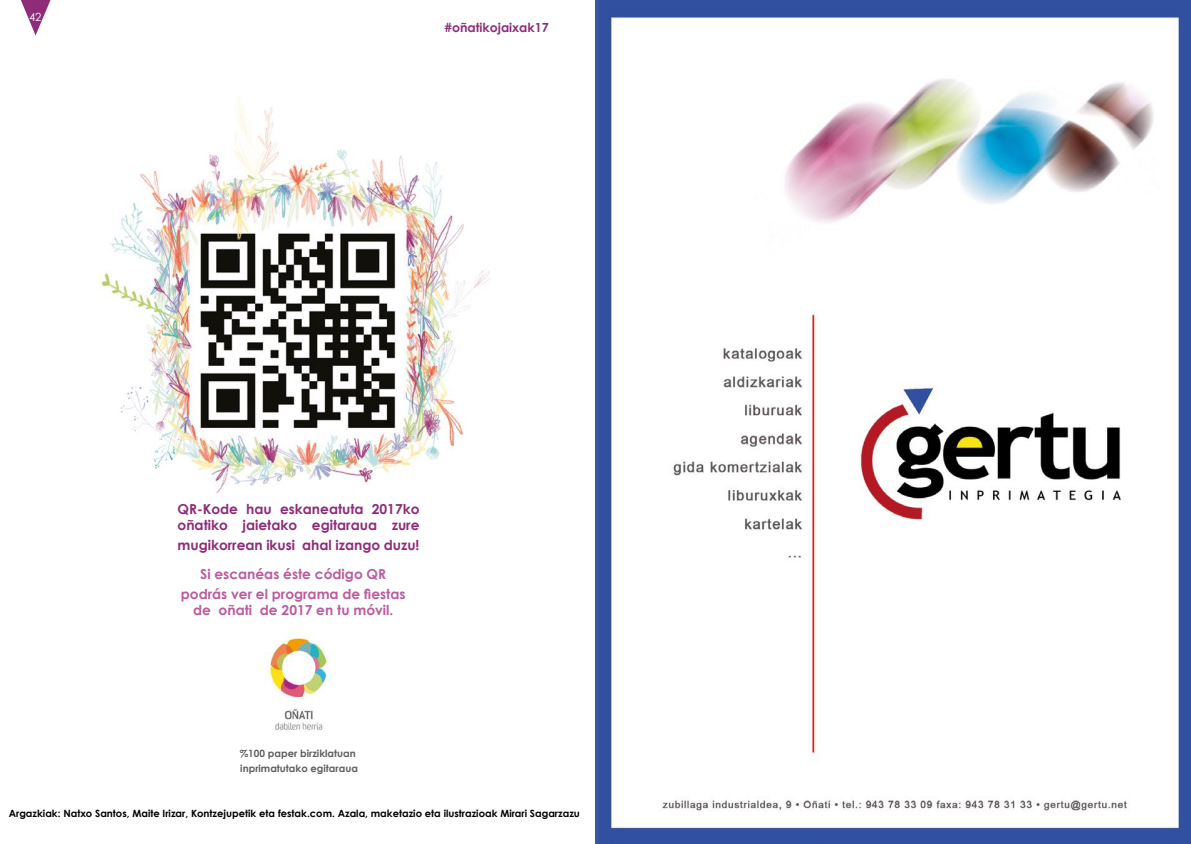
<style>
.page{position:relative;width:1191px;height:844px;background:#fff}
.page>*{position:absolute;margin:0;border:0;box-sizing:border-box;transform-origin:0 0}
.t1{font:700 13.75px/16.5px "Century Gothic";color:#8e2c79}
.t2{font:700 13.75px/20px "Century Gothic";color:#bc5b9e;text-align:center}
.t3{font:700 12.5px "Century Gothic";color:#8e2c79}
.t4{font:11.25px "Century Gothic";color:#fefdfe}
.t5{font:700 10px "Century Gothic";color:#000}
.t6{font:700 10px/15.5px "Century Gothic";color:#5e5e5d}
</style>
<div class="page">
<img style="left:35px;top:35px;width:455px;height:632px">
<img style="left:599px;top:0;width:591px;height:843px">
<svg style="left:21px;top:0;width:30px;height:35px"></svg>
<img style="left:264px;top:632px;width:67px;height:99px">
<p class="t4" style="left:29px;top:10px;width:14px">42</p>
<p class="t3" style="left:444px;top:19px;width:106px">#oñatikojaixak17</p>
<h1 class="t1" style="left:177px;top:500px;width:243px">QR-Kode hau eskaneatuta 2017ko oñatiko jaietako egitaraua zure</h1>
<h1 class="t1" style="left:177px;top:536px;width:243px">mugikorrean ikusi ahal izango duzu!</h1>
<h1 class="t2" style="left:181px;top:563px;width:226px">Si escanéas éste código QR podrás ver el programa de fiestas</h1>
<h1 class="t2" style="left:193px;top:599px;width:202px">de oñati de 2017 en tu móvil.</h1>
<p class="t6" style="left:240px;top:744px;width:120px">%100 paper birziklatuan inprimatutako egitaraua</p>
<p class="t5" style="left:9px;top:806px;width:572px">Argazkiak: Natxo Santos, Maite Irizar, Kontzejupetik eta festak.com. Azala, maketazio eta ilustrazioak Mirari Sagarzazu</p>
</div>
